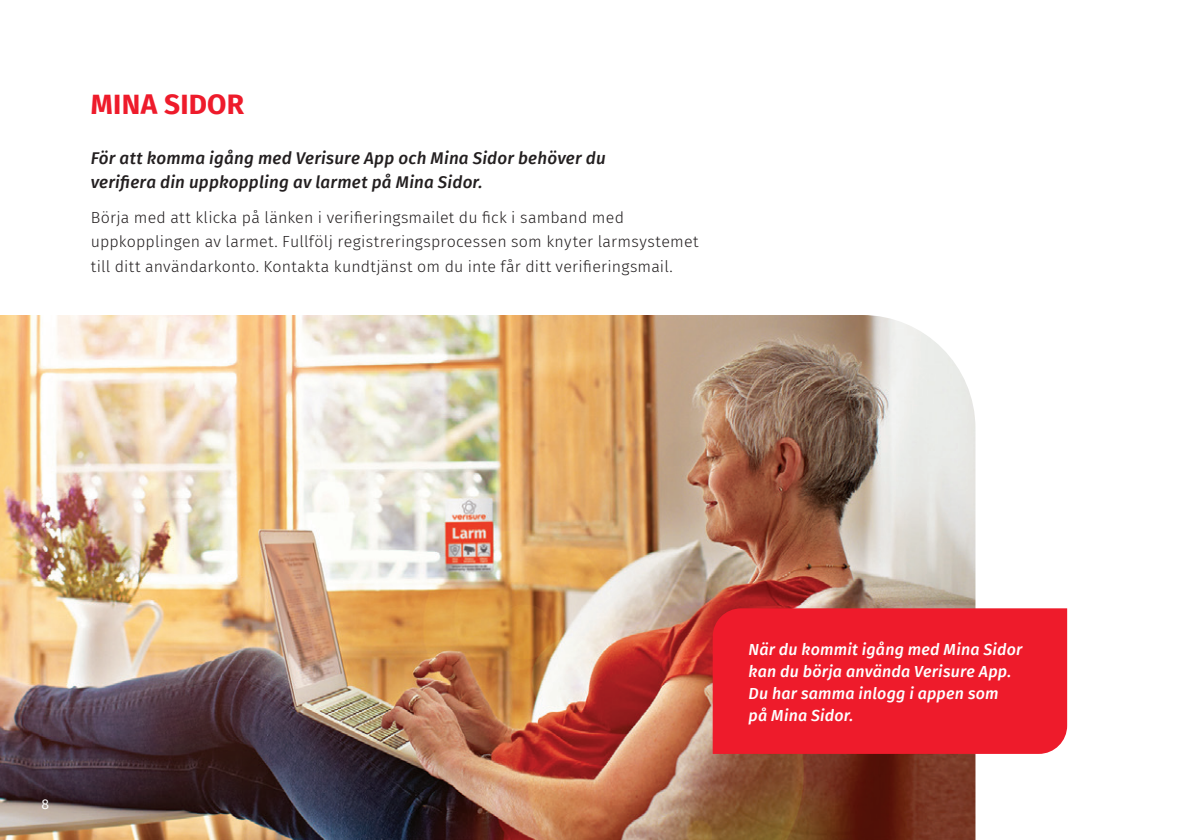
<style>
.page{position:relative;width:1191px;height:840px;background:#fff}
.page>*{position:absolute;margin:0;border:0;box-sizing:border-box;transform-origin:0 0}
.t1{font:700 28px "Fira Sans";letter-spacing:.01em;color:#ee1b2b}
.t2{font:italic 500 17px/24px "Fira Sans";letter-spacing:.01em;color:#231f20}
.t3{font:300 16px/24px "Fira Sans";letter-spacing:.015em;color:#231f20}
.t4{font:italic 500 16px/22px "Fira Sans";letter-spacing:.015em;color:#fff}
.t5{font:14px "Fira Sans";color:#fff}
</style>
<div class="page">
<img style="left:0;top:315px;width:975px;height:524px">
<div style="left:712px;top:608px;width:355px;height:145px;background:#ee1b2b"></div>
<h1 class="t1" style="left:91px;top:80px;width:155px">MINA SIDOR</h1>
<p class="t2" style="left:91px;top:145px;width:516px">För att komma igång med Verisure App och Mina Sidor behöver du verifiera din uppkoppling av larmet på Mina Sidor.</p>
<p class="t3" style="left:91px;top:206px;width:609px">Börja med att klicka på länken i verifieringsmailet du fick i samband med uppkopplingen av larmet. Fullfölj registreringsprocessen som knyter larmsystemet till ditt användarkonto. Kontakta kundtjänst om du inte får ditt verifieringsmail.</p>
<p class="t5" style="left:42px;top:793px;width:9px">8</p>
<p class="t4" style="left:748px;top:637px;width:275px">När du kommit igång med Mina Sidor kan du börja använda Verisure App.<br>Du har samma inlogg i appen som<br>på Mina Sidor.</p>
</div>
